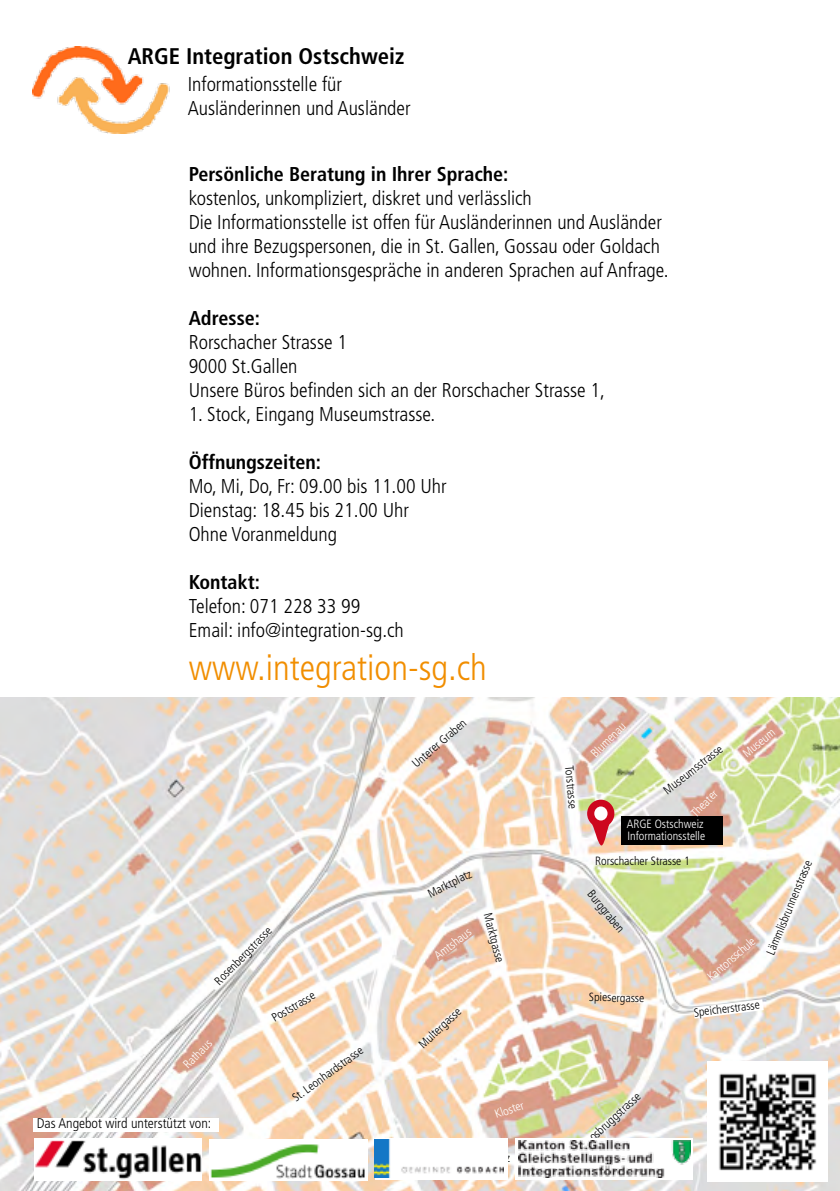
<style>
.page{position:relative;width:840px;height:1191px;background:#fff}
.page>*{position:absolute;margin:0;border:0;box-sizing:border-box;transform-origin:0 0}
.t1{font:300 condensed 36px "Frutiger";color:#f18e00}
.t2{font:700 condensed 22.6px "Frutiger";color:#000}
.t3{font:300 condensed 20px/24px "Frutiger";color:#000}
.t4{font:700 condensed 20px "Frutiger";color:#000}
.t5{font:300 condensed 14px "Frutiger";color:#000}
.t6{font:300 condensed 12px "Frutiger";color:#000}
.t7{font:300 condensed 12px/12px "Frutiger";color:#fff}
</style>
<div class="page">
<img style="left:33px;top:46px;width:137px;height:87px">
<img style="left:0;top:697px;width:839px;height:494px">
<svg style="left:692px;top:999px;width:71px;height:19px"></svg>
<svg style="left:586px;top:799px;width:28px;height:46px"></svg>
<div style="left:594px;top:806px;width:13px;height:14px;background:#fff;border-radius:50%"></div>
<div style="left:621px;top:816px;width:101px;height:29px;background:#000"></div>
<svg style="left:432px;top:924px;width:43px;height:37px;background:#e1baab"></svg>
<div style="left:33px;top:1117px;width:186px;height:14px;background:#fff"></div>
<img style="left:707px;top:1061px;width:120px;height:120px">
<img style="left:35px;top:1138px;width:166px;height:42px">
<div style="left:515px;top:1138px;width:177px;height:42px;background:#fff"></div>
<img style="left:518px;top:1140px;width:172px;height:37px">
<div style="left:209px;top:1138px;width:159px;height:42px;background:#fff"></div>
<img style="left:210px;top:1144px;width:155px;height:34px">
<div style="left:375px;top:1138px;width:132px;height:41px;background:#fff"></div>
<img style="left:374px;top:1139px;width:129px;height:38px">
<p class="t2" style="left:128px;top:42px;width:278px">ARGE Integration Ostschweiz</p>
<p class="t3" style="left:188px;top:72px;width:224px">Informationsstelle für<br>Ausländerinnen und Ausländer</p>
<p class="t4" style="left:189px;top:162px;width:321px">Persönliche Beratung in Ihrer Sprache:</p>
<p class="t3" style="left:189px;top:186px;width:481px">kostenlos, unkompliziert, diskret und verlässlich<br>Die Informationsstelle ist offen für Ausländerinnen und Ausländer und ihre Bezugspersonen, die in St. Gallen, Gossau oder Goldach wohnen. Informationsgespräche in anderen Sprachen auf Anfrage.</p>
<p class="t4" style="left:189px;top:306px;width:73px">Adresse:</p>
<p class="t3" style="left:189px;top:330px;width:417px">Rorschacher Strasse 1<br>9000 St.Gallen<br>Unsere Büros befinden sich an der Rorschacher Strasse 1,</p>
<p class="t3" style="left:189px;top:402px;width:248px">1. Stock, Eingang Museumstrasse.</p>
<p class="t4" style="left:189px;top:450px;width:134px">Öffnungszeiten:</p>
<p class="t3" style="left:189px;top:474px;width:259px">Mo, Mi, Do, Fr: 09.00 bis 11.00 Uhr<br>Dienstag: 18.45 bis 21.00 Uhr<br>Ohne Voranmeldung</p>
<p class="t4" style="left:189px;top:570px;width:73px">Kontakt:</p>
<p class="t3" style="left:189px;top:594px;width:216px">Telefon: 071 228 33 99<br>Email: info@integration-sg.ch</p>
<h1 class="t1" style="left:189px;top:647px;width:299px">www.integration-sg.ch</h1>
<p class="t6" style="left:211px;top:977px;width:77px;rotate:-45deg">Rosenbergstrasse</p>
<p class="t7" style="left:181px;top:1062px;width:37px;rotate:-45deg">Rathaus</p>
<p class="t5" style="left:37px;top:1115px;width:176px">Das Angebot wird unterstützt von:</p>
<p class="t6" style="left:269px;top:1012px;width:49px;rotate:-30deg">Poststrasse</p>
<p class="t6" style="left:289px;top:1093px;width:86px;rotate:-36deg">St. Leonhardstrasse</p>
<p class="t6" style="left:409px;top:760px;width:69px;rotate:-41deg">Unterer Graben</p>
<p class="t6" style="left:425px;top:888px;width:49px;rotate:-27deg">Marktplatz</p>
<p class="t7" style="left:432px;top:952px;width:45px;rotate:-38deg">Amtshaus</p>
<p class="t6" style="left:494px;top:911px;width:52px;rotate:75deg">Marktgasse</p>
<p class="t6" style="left:416px;top:1041px;width:55px;rotate:-44deg">Multergasse</p>
<p class="t7" style="left:493px;top:1108px;width:32px;rotate:-19deg">Kloster</p>
<p class="t6" style="left:575px;top:765px;width:45px;rotate:85deg">Torstrasse</p>
<p class="t7" style="left:588px;top:751px;width:45px;rotate:-45deg">Blumenau</p>
<p class="t7" style="left:740px;top:750px;width:39px;rotate:-40deg">Museum</p>
<p class="t6" style="left:660px;top:786px;width:73px;rotate:-38deg">Museumsstrasse</p>
<p class="t7" style="left:688px;top:810px;width:34px;rotate:-45deg">Theater</p>
<p class="t7" style="left:626px;top:818px;width:80px">ARGE Ostschweiz<br>Informationsstelle</p>
<p class="t6" style="left:594px;top:853px;width:96px">Rorschacher Strasse 1</p>
<p class="t6" style="left:594px;top:887px;width:52px;rotate:50deg">Burggraben</p>
<p class="t7" style="left:704px;top:973px;width:61px;rotate:-41deg">Kantonsschule</p>
<p class="t6" style="left:763px;top:951px;width:103px;rotate:-68deg">Lämmlisbrunnenstrasse</p>
<p class="t6" style="left:589px;top:989px;width:57px;rotate:2deg">Spiesergasse</p>
<p class="t6" style="left:692px;top:1005px;width:68px;rotate:-7deg">Speicherstrasse</p>
<p class="t6" style="left:575px;top:1142px;width:81px;rotate:-42deg">Moosbruggstrasse</p>
</div>
